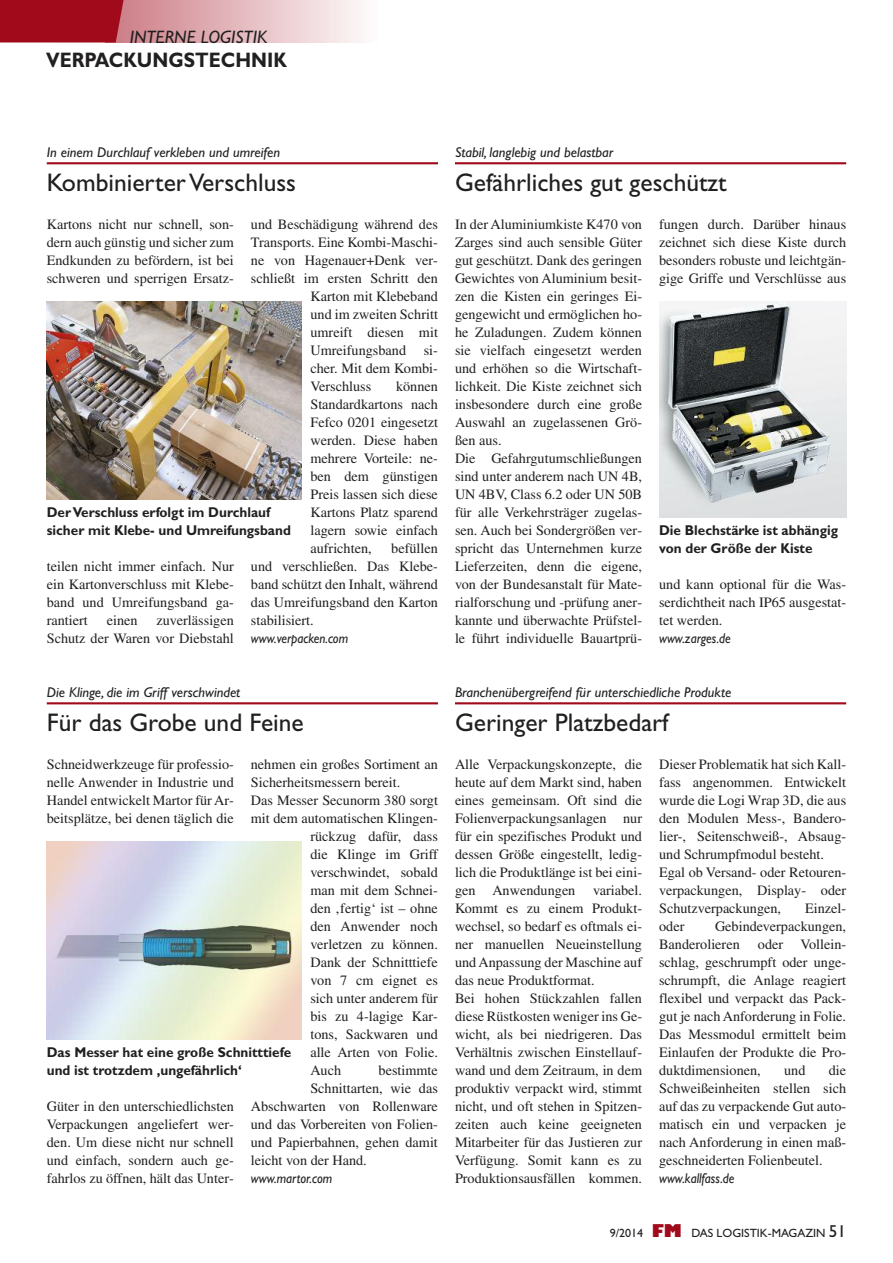
<style>
.page{position:relative;width:893px;height:1263px;background:#fff}
.page>*{position:absolute;margin:0;border:0;box-sizing:border-box;transform-origin:0 0}
.t1{font:25.5px "Gill Sans";color:#211f1f}
.t2{font:700 21px "Gill Sans";color:#211f1f;scale:.9 1}
.t3{font:italic 18px "Gill Sans";color:#211f1f}
.t4{font:14.25px/18px "Times";color:#211f1f;text-align:justify}
.t5{font:700 14.25px/18px "Gill Sans";color:#211f1f;scale:.95 1}
.t6{font:italic 14.25px "Gill Sans";color:#211f1f}
.t7{font:italic 14.25px "Gill Sans";color:#211f1f;scale:.9 1}
.t8{font:12px "Gill Sans";color:#211f1f}
.s1{font-weight:800;font-size:17.25px;color:#a00a1b}
.s2{font-size:17.25px}
</style>
<div class="page">
<hr style="left:47px;top:162px;width:391px;height:2px;background:#a00a1b">
<hr style="left:455px;top:162px;width:391px;height:2px;background:#a00a1b">
<hr style="left:47px;top:702px;width:391px;height:2px;background:#a00a1b">
<hr style="left:455px;top:702px;width:391px;height:2px;background:#a00a1b">
<img style="left:659px;top:301px;width:187px;height:216px">
<img style="left:47px;top:301px;width:255px;height:198px">
<img style="left:47px;top:841px;width:255px;height:198px">
<div style="left:105px;top:0;width:273px;height:43px;background:linear-gradient(to right,#cb7982,#fefdfd)"></div>
<svg style="left:0;top:0;width:126px;height:43px;background:#a31222"></svg>
<p class="t3" style="left:130px;top:30px;width:139px">INTERNE LOGISTIK</p>
<h2 class="t2" style="left:46px;top:52px;width:269px">VERPACKUNGSTECHNIK</h2>
<p class="t6" style="left:47px;top:147px;width:235px">In einem Durchlauf verkleben und umreifen</p>
<h1 class="t1" style="left:47px;top:173px;width:251px">KombinierterVerschluss</h1>
<p class="t4" style="left:47px;top:217px;width:189px">Kartons nicht nur schnell, son&shy;dern auch günstig und sicher zum Endkunden zu befördern, ist bei schweren und sperrigen Ersatz-</p>
<p class="t4" style="left:251px;top:217px;width:189px">und Beschädigung während des</p>
<p class="t4" style="left:251px;top:235px;width:189px">Transports. Eine Kombi-Maschi-</p>
<p class="t4" style="left:251px;top:253px;width:189px">ne von Hagenauer+Denk ver-</p>
<p class="t4" style="left:251px;top:271px;width:189px">schließt im ersten Schritt den</p>
<p class="t4" style="left:310px;top:289px;width:129px">Karton mit Klebeband</p>
<p class="t4" style="left:310px;top:307px;width:129px">und im zweiten Schritt</p>
<p class="t4" style="left:310px;top:325px;width:129px">umreift diesen mit</p>
<p class="t4" style="left:310px;top:343px;width:129px">Umreifungsband si-</p>
<p class="t4" style="left:310px;top:361px;width:129px">cher. Mit dem Kombi-</p>
<p class="t4" style="left:310px;top:379px;width:62px">Verschluss</p>
<p class="t4" style="left:310px;top:379px;width:129px;text-indent:86px">können Standardkartons nach Fefco 0201 eingesetzt werden. Diese haben mehrere Vorteile: ne&shy;ben dem günstigen Preis lassen sich diese Kartons Platz sparend lagern sowie einfach aufrichten,</p>
<p class="t5" style="left:47px;top:505px;width:258px">DerVerschluss erfolgt im Durchlauf sicher mit Klebe- und Umreifungsband</p>
<p class="t4" style="left:251px;top:541px;width:189px;text-indent:140px">befüllen und verschließen. Das Klebe&shy;band schützt den Inhalt, während das Umreifungsband den Karton stabilisiert.</p>
<p class="t7" style="left:251px;top:633px;width:110px">www.verpacken.com</p>
<p class="t4" style="left:47px;top:559px;width:189px">teilen nicht immer einfach. Nur ein Kartonverschluss mit Klebe&shy;band und Umreifungsband ga&shy;rantiert</p>
<p class="t4" style="left:47px;top:613px;width:189px;text-align:right">zuverlässigen<br>Schutz der Waren vor Diebstahl</p>
<p class="t4" style="left:107px;top:613px;width:32px">einen</p>
<p class="t6" style="left:47px;top:687px;width:195px">Die Klinge, die im Griff verschwindet</p>
<h1 class="t1" style="left:47px;top:713px;width:259px">Für das Grobe und Feine</h1>
<p class="t4" style="left:47px;top:757px;width:189px">Schneidwerkzeuge für professio&shy;nelle Anwender in Industrie und Handel entwickelt Martor für Ar&shy;beitsplätze, bei denen täglich die</p>
<p class="t4" style="left:251px;top:757px;width:189px">nehmen ein großes Sortiment an</p>
<p class="t4" style="left:251px;top:775px;width:151px">Sicherheitsmessern bereit.</p>
<p class="t4" style="left:251px;top:793px;width:189px">Das Messer Secunorm 380 sorgt</p>
<p class="t4" style="left:251px;top:811px;width:189px">mit dem automatischen Klingen-</p>
<p class="t4" style="left:310px;top:829px;width:129px">rückzug dafür, dass</p>
<p class="t4" style="left:310px;top:847px;width:129px">die Klinge im Griff</p>
<p class="t4" style="left:310px;top:865px;width:129px">verschwindet, sobald</p>
<p class="t4" style="left:310px;top:883px;width:129px">man mit dem Schnei-</p>
<p class="t4" style="left:310px;top:901px;width:129px">den ‚fertig‘ ist – ohne</p>
<p class="t4" style="left:310px;top:919px;width:129px">den Anwender noch</p>
<p class="t4" style="left:310px;top:937px;width:129px">verletzen zu können.</p>
<p class="t4" style="left:310px;top:955px;width:129px">Dank der Schnitttiefe</p>
<p class="t4" style="left:310px;top:973px;width:129px">von 7 cm eignet es</p>
<p class="t4" style="left:310px;top:991px;width:129px">sich unter anderem für</p>
<p class="t4" style="left:310px;top:1009px;width:129px">bis zu 4-lagige Kar-</p>
<p class="t4" style="left:310px;top:1027px;width:129px">tons, Sackwaren und</p>
<p class="t4" style="left:310px;top:1045px;width:129px">alle Arten von Folie.</p>
<p class="t4" style="left:310px;top:1063px;width:32px">Auch</p>
<p class="t4" style="left:379px;top:1063px;width:61px">bestimmte</p>
<p class="t4" style="left:310px;top:1081px;width:129px">Schnittarten, wie das</p>
<p class="t4" style="left:251px;top:1099px;width:189px">Abschwarten von Rollenware</p>
<p class="t4" style="left:251px;top:1117px;width:189px">und das Vorbereiten von Folien-</p>
<p class="t4" style="left:251px;top:1135px;width:189px">und Papierbahnen, gehen damit</p>
<p class="t4" style="left:251px;top:1153px;width:118px">leicht von der Hand.</p>
<p class="t7" style="left:251px;top:1173px;width:92px">www.martor.com</p>
<p class="t5" style="left:47px;top:1045px;width:259px">Das Messer hat eine große Schnitttiefe und ist trotzdem ‚ungefährlich‘</p>
<p class="t4" style="left:47px;top:1099px;width:189px">Güter in den unterschiedlichsten Verpackungen angeliefert wer&shy;den. Um diese nicht nur schnell und einfach, sondern auch ge&shy;fahrlos zu öffnen, hält das Unter-</p>
<p class="t6" style="left:455px;top:147px;width:160px">Stabil, langlebig und belastbar</p>
<h1 class="t1" style="left:455px;top:173px;width:273px">Gefährliches gut geschützt</h1>
<p class="t4" style="left:455px;top:217px;width:189px;text-align:left">In der Aluminiumkiste K470 von<br>Zarges sind auch sensible Güter gut geschützt. Dank des geringen<br>Gewichtes von Aluminium besit&shy;zen die Kisten ein geringes Ei&shy;gengewicht und ermöglichen ho&shy;he Zuladungen. Zudem können sie vielfach eingesetzt werden und erhöhen so die Wirtschaft&shy;lichkeit. Die Kiste zeichnet sich insbesondere durch eine große<br>Auswahl an zugelassenen Grö&shy;ßen aus.<br>Die Gefahrgutumschließungen sind unter anderem nach UN 4B,<br>UN 4BV, Class 6.2 oder UN 50B für alle Verkehrsträger zugelas&shy;sen. Auch bei Sondergrößen ver&shy;spricht das Unternehmen kurze<br>Lieferzeiten, denn die eigene, von der Bundesanstalt für Mate&shy;rialforschung und -prüfung aner&shy;kannte und überwachte Prüfstel&shy;le führt individuelle Bauartprü-</p>
<p class="t4" style="left:659px;top:217px;width:189px">fungen durch. Darüber hinaus zeichnet sich diese Kiste durch besonders robuste und leichtgän&shy;gige Griffe und Verschlüsse aus</p>
<p class="t5" style="left:659px;top:523px;width:190px">Die Blechstärke ist abhängig von der Größe der Kiste</p>
<p class="t4" style="left:659px;top:577px;width:189px">und kann optional für die Was&shy;serdichtheit nach IP65 ausgestat&shy;tet werden.</p>
<p class="t7" style="left:659px;top:633px;width:81px">www.zarges.de</p>
<p class="t6" style="left:455px;top:687px;width:278px">Branchenübergreifend für unterschiedliche Produkte</p>
<h1 class="t1" style="left:455px;top:713px;width:215px">Geringer Platzbedarf</h1>
<p class="t4" style="left:455px;top:757px;width:189px;text-align:left">Alle Verpackungskonzepte, die heute auf dem Markt sind, haben eines gemeinsam. Oft sind die<br>Folienverpackungsanlagen nur für ein spezifisches Produkt und dessen Größe eingestellt, ledig&shy;lich die Produktlänge ist bei eini&shy;gen Anwendungen variabel.<br>Kommt es zu einem Produkt&shy;wechsel, so bedarf es oftmals ei&shy;ner manuellen Neueinstellung und Anpassung der Maschine auf das neue Produktformat.<br>Bei hohen Stückzahlen fallen diese Rüstkosten weniger ins Ge&shy;wicht, als bei niedrigeren. Das<br>Verhältnis zwischen Einstellauf&shy;wand und dem Zeitraum, in dem produktiv verpackt wird, stimmt nicht, und oft stehen in Spitzen&shy;zeiten auch keine geeigneten<br>Mitarbeiter für das Justieren zur<br>Verfügung. Somit kann es zu<br>Produktionsausfällen kommen.</p>
<p class="t4" style="left:659px;top:757px;width:189px;text-align:left">Dieser Problematik hat sich Kall&shy;fass angenommen. Entwickelt wurde die Logi Wrap 3D, die aus den Modulen Mess-, Bandero&shy;lier-, Seitenschweiß-, Absaug&shy;und Schrumpfmodul besteht.<br>Egal ob Versand- oder Retouren&shy;verpackungen, Display- oder<br>Schutzverpackungen,</p>
<p class="t4" style="left:805px;top:901px;width:43px">Einzel-</p>
<p class="t4" style="left:659px;top:919px;width:189px;text-indent:56px">Gebindeverpackungen,<br>Banderolieren</p>
<p class="t4" style="left:659px;top:919px;width:27px">oder</p>
<p class="t4" style="left:659px;top:937px;width:189px;text-indent:99px">oder Vollein&shy;schlag, geschrumpft oder unge&shy;schrumpft, die Anlage reagiert flexibel und verpackt das Pack&shy;gut je nach Anforderung in Folie.<br>Das Messmodul ermittelt beim Einlaufen der Produkte die Pro&shy;duktdimensionen,</p>
<p class="t4" style="left:659px;top:1063px;width:189px;text-indent:170px">die Schweißeinheiten stellen sich auf das zu verpackende Gut auto&shy;matisch ein und verpacken je nach Anforderung in einen maß&shy;geschneiderten Folienbeutel.</p>
<p class="t7" style="left:659px;top:1173px;width:85px">www.kallfass.de</p>
<p class="t4" style="left:784px;top:1063px;width:23px">und</p>
<p class="t8" style="left:610px;top:1229px;width:238px">9/2014 <span class="s1">FM</span> DAS LOGISTIK-MAGAZIN <span class="s2">51</span></p>
</div>
